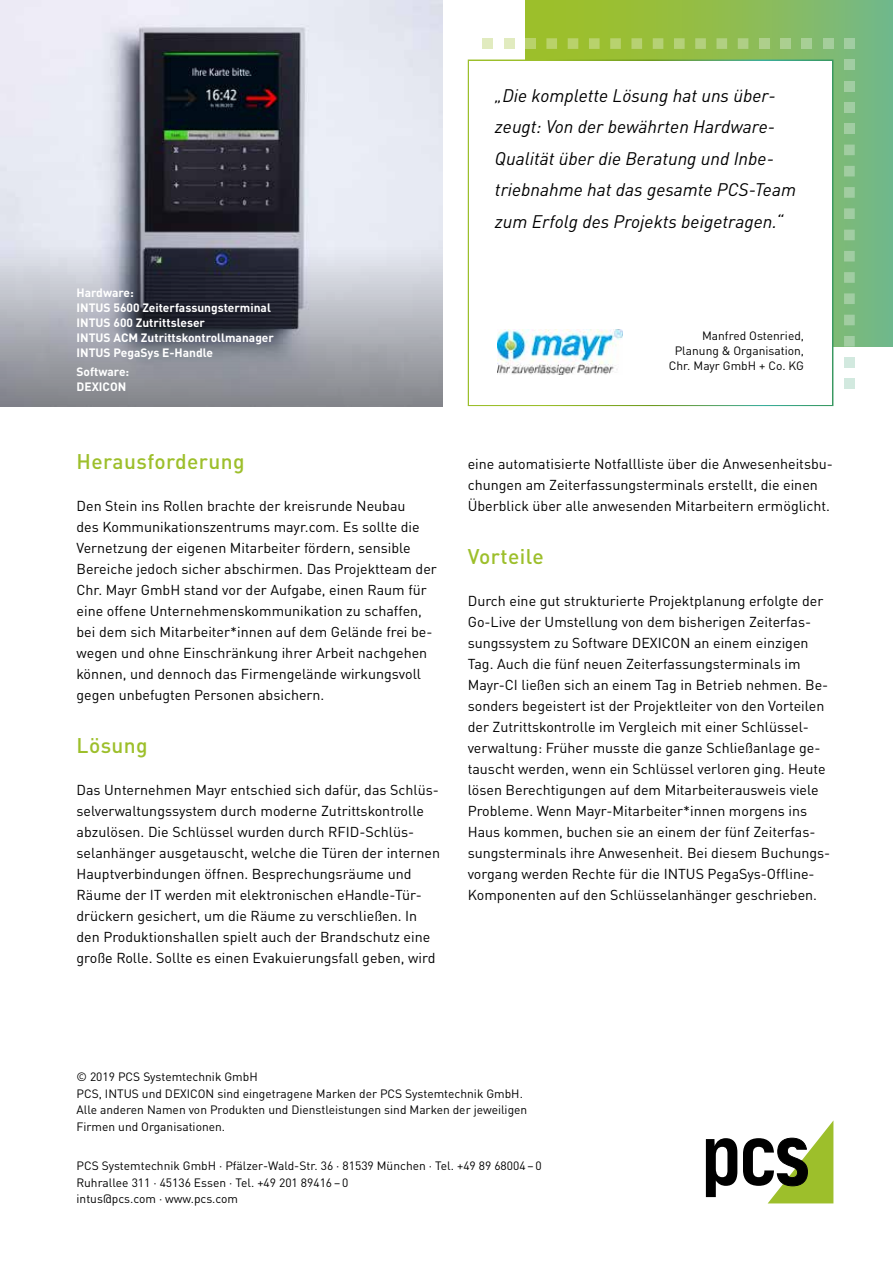
<style>
.page{position:relative;width:893px;height:1263px;background:#fff}
.page>*{position:absolute;margin:0;border:0;box-sizing:border-box;transform-origin:0 0}
.t1{font:500 21px "DIN Pro";letter-spacing:.02em;color:#9dbf2b}
.t2{font:italic 18px/31.5px "DIN Pro";color:#000}
.t3{font:14.25px/21px "DIN Pro";color:#000}
.t4{font:12px/16.5px "DIN Pro";color:#000}
.t5{font:700 12px/15px "DIN Pro";color:#fff}
</style>
<div class="page">
<div style="left:525px;top:0;width:368px;height:347px;background:linear-gradient(to right,#a5c01c,#78b982)"></div>
<div style="left:468px;top:60px;width:365px;height:346px;background:#fff;border:3px solid #fff"></div>
<svg style="left:706px;top:1138px;width:31px;height:59px"></svg>
<svg style="left:743px;top:1121px;width:90px;height:82px"></svg>
<img style="left:0;top:0;width:442px;height:406px">
<img style="left:497px;top:330px;width:125px;height:45px">
<svg style="left:844px;top:145px;width:11px;height:202px;background:#8ec38e"></svg>
<div style="left:844px;top:123px;width:11px;height:11px;background:#a2cda2"></div>
<div style="left:844px;top:102px;width:11px;height:11px;background:#a2cda2"></div>
<div style="left:844px;top:81px;width:11px;height:10px;background:#a2cda2"></div>
<div style="left:844px;top:60px;width:11px;height:10px;background:#a2cda2"></div>
<svg style="left:546px;top:38px;width:202px;height:11px;background:#a6c758"></svg>
<div style="left:759px;top:38px;width:11px;height:11px;background:#aecf8b"></div>
<div style="left:780px;top:38px;width:11px;height:11px;background:#abcf90"></div>
<div style="left:801px;top:38px;width:11px;height:11px;background:#a8cf96"></div>
<div style="left:823px;top:38px;width:10px;height:11px;background:#a5ce9c"></div>
<div style="left:844px;top:357px;width:11px;height:11px;background:#d2e9df"></div>
<div style="left:844px;top:378px;width:11px;height:11px;background:#d2e9df"></div>
<div style="left:525px;top:38px;width:11px;height:11px;background:#b9d26a"></div>
<div style="left:504px;top:38px;width:10px;height:11px;background:#e1ebbf"></div>
<div style="left:483px;top:38px;width:10px;height:11px;background:#e1ebbf"></div>
<div style="left:844px;top:38px;width:11px;height:11px;background:#a2cda2"></div>
<p class="t5" style="left:77px;top:284px;width:199px">Hardware:<br>INTUS 5600 Zeiterfassungsterminal<br>INTUS 600 Zutrittsleser<br>INTUS ACM Zutrittskontrollmanager<br>INTUS PegaSys E-Handle</p>
<p class="t5" style="left:77px;top:363px;width:54px">Software:<br>DEXICON</p>
<h1 class="t1" style="left:77px;top:445px;width:170px">Herausforderung</h1>
<p class="t3" style="left:77px;top:494px;width:362px">Den Stein ins Rollen brachte der kreisrunde Neubau<br>des Kommunikationszentrums mayr.com. Es sollte die Vernetzung der eigenen Mitarbeiter fördern, sensible Bereiche jedoch sicher abschirmen. Das Projektteam der Chr. Mayr GmbH stand vor der Aufgabe, einen Raum für eine offene Unternehmenskommunikation zu schaffen, bei dem sich Mitarbeiter*innen auf dem Gelände frei be&shy;wegen und ohne Einschränkung ihrer Arbeit nachgehen können, und dennoch das Firmengelände wirkungsvoll gegen unbefugten Personen absichern.</p>
<h1 class="t1" style="left:77px;top:729px;width:73px">Lösung</h1>
<p class="t3" style="left:77px;top:778px;width:365px">Das Unternehmen Mayr entschied sich dafür, das Schlüs&shy;selverwaltungssystem durch moderne Zutrittskontrolle abzulösen. Die Schlüssel wurden durch RFID-Schlüs&shy;selanhänger ausgetauscht, welche die Türen der internen Hauptverbindungen öffnen. Besprechungsräume und Räume der IT werden mit elektronischen eHandle-Tür&shy;drückern gesichert, um die Räume zu verschließen. In den Produktionshallen spielt auch der Brandschutz eine große Rolle. Sollte es einen Evakuierungsfall geben, wird</p>
<p class="t2" style="left:495px;top:78px;width:303px">„Die komplette Lösung hat uns über&shy;zeugt: Von der bewährten Hardware-Qualität über die Beratung und Inbe&shy;triebnahme hat das gesamte PCS-Team zum Erfolg des Projekts beigetragen.“</p>
<p class="t4" style="left:669px;top:327px;width:137px;line-height:15px;text-align:right">Manfred Ostenried,<br>Planung &amp; Organisation,<br>Chr. Mayr GmbH + Co. KG</p>
<p class="t3" style="left:468px;top:453px;width:367px">eine automatisierte Notfallliste über die Anwesenheitsbu&shy;chungen am Zeiterfassungsterminals erstellt, die einen<br>Überblick über alle anwesenden Mitarbeitern ermöglicht.</p>
<h1 class="t1" style="left:468px;top:540px;width:78px">Vorteile</h1>
<p class="t3" style="left:468px;top:589px;width:364px">Durch eine gut strukturierte Projektplanung erfolgte der Go-Live der Umstellung von dem bisherigen Zeiterfas&shy;sungssystem zu Software DEXICON an einem einzigen Tag. Auch die fünf neuen Zeiterfassungsterminals im Mayr-CI ließen sich an einem Tag in Betrieb nehmen. Be&shy;sonders begeistert ist der Projektleiter von den Vorteilen der Zutrittskontrolle im Vergleich mit einer Schlüssel&shy;verwaltung: Früher musste die ganze Schließanlage ge&shy;tauscht werden, wenn ein Schlüssel verloren ging. Heute lösen Berechtigungen auf dem Mitarbeiterausweis viele Probleme. Wenn Mayr-Mitarbeiter*innen morgens ins Haus kommen, buchen sie an einem der fünf Zeiterfas&shy;sungsterminals ihre Anwesenheit. Bei diesem Buchungs&shy;vorgang werden Rechte für die INTUS PegaSys-Offline-Komponenten auf den Schlüsselanhänger geschrieben.</p>
<p class="t4" style="left:77px;top:1068px;width:452px">© 2019 PCS Systemtechnik GmbH<br>PCS, INTUS und DEXICON sind eingetragene Marken der PCS Systemtechnik GmbH.<br>Alle anderen Namen von Produkten und Dienstleistungen sind Marken der jeweiligen Firmen und Organisationen.</p>
<p class="t4" style="left:77px;top:1157px;width:467px">PCS Systemtechnik GmbH · Pfälzer-Wald-Str. 36 · 81539 München · Tel. +49 89 68004–0<br>Ruhrallee 311 · 45136 Essen · Tel. +49 201 89416–0<br>intus@pcs.com · www.pcs.com</p>
</div>
